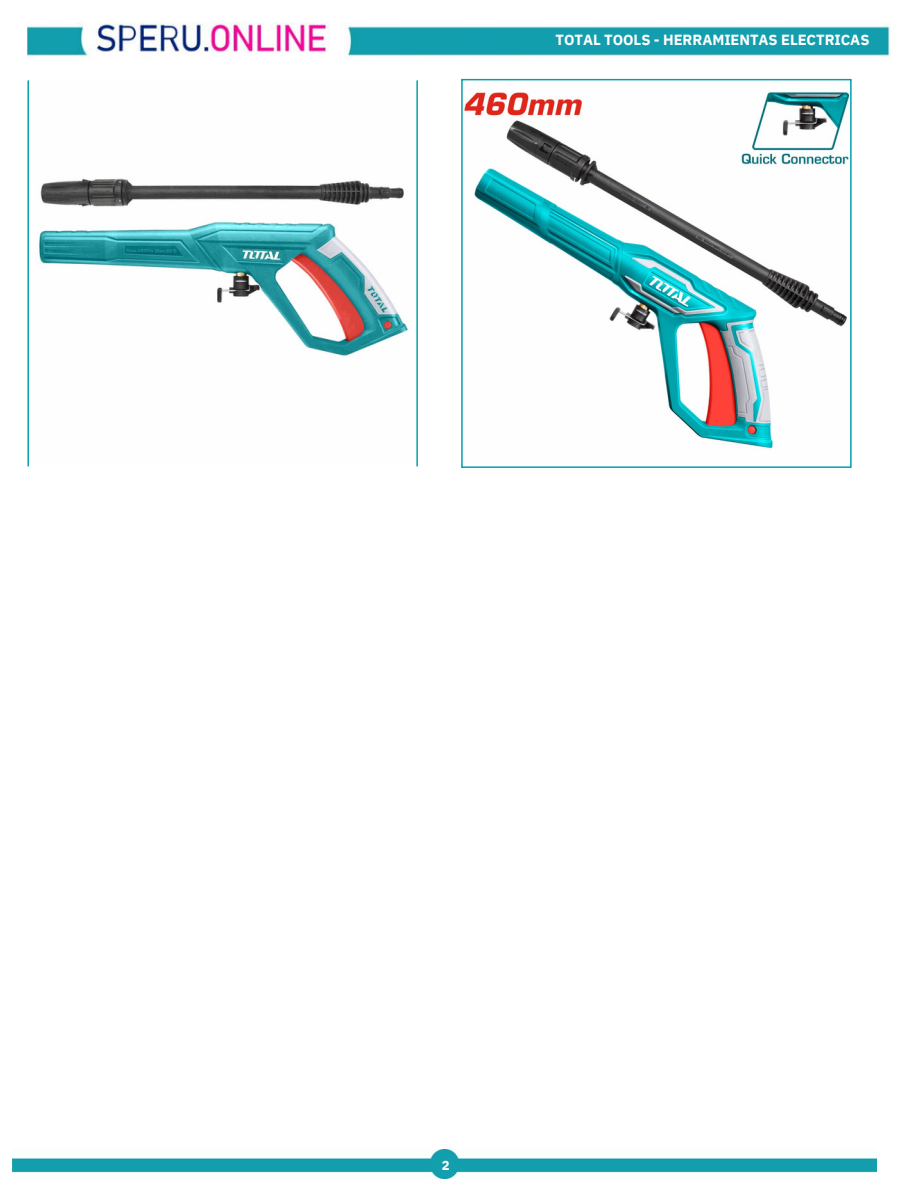
<style>
.page{position:relative;width:918px;height:1188px;background:#fff}
.page>*{position:absolute;margin:0;border:0;box-sizing:border-box;transform-origin:0 0}
.t1{font:700 14.7px "IBM Plex Sans";letter-spacing:-.005em;color:#fff}
.t2{font:700 13.05px "IBM Plex Sans";color:#fff}
.t3{font:700 11.7px "IBM Plex Sans";letter-spacing:-.005em;color:#fff}
</style>
<div class="page">
<svg style="left:27px;top:80px;width:391px;height:386px"></svg>
<img style="left:30px;top:82px;width:385px;height:382px">
<svg style="left:461px;top:79px;width:391px;height:389px"></svg>
<img style="left:464px;top:82px;width:385px;height:382px">
<img style="left:13px;top:1150px;width:864px;height:29px">
<img style="left:27px;top:23px;width:863px;height:36px">
<img style="left:361px;top:23px;width:98px;height:36px">
<img style="left:459px;top:23px;width:87px;height:36px">
<img style="left:546px;top:23px;width:197px;height:36px">
<img style="left:743px;top:23px;width:94px;height:36px">
<p class="t1" style="left:556px;top:28px;width:315px">TOTAL TOOLS - HERRAMIENTAS ELECTRICAS</p>
<p class="t3" style="left:608px;top:32px;width:251px">TOTAL TOOLS - HERRAMIENTAS ELECTRICAS</p>
<p class="t2" style="left:442px;top:1155px;width:9px">2</p>
</div>
